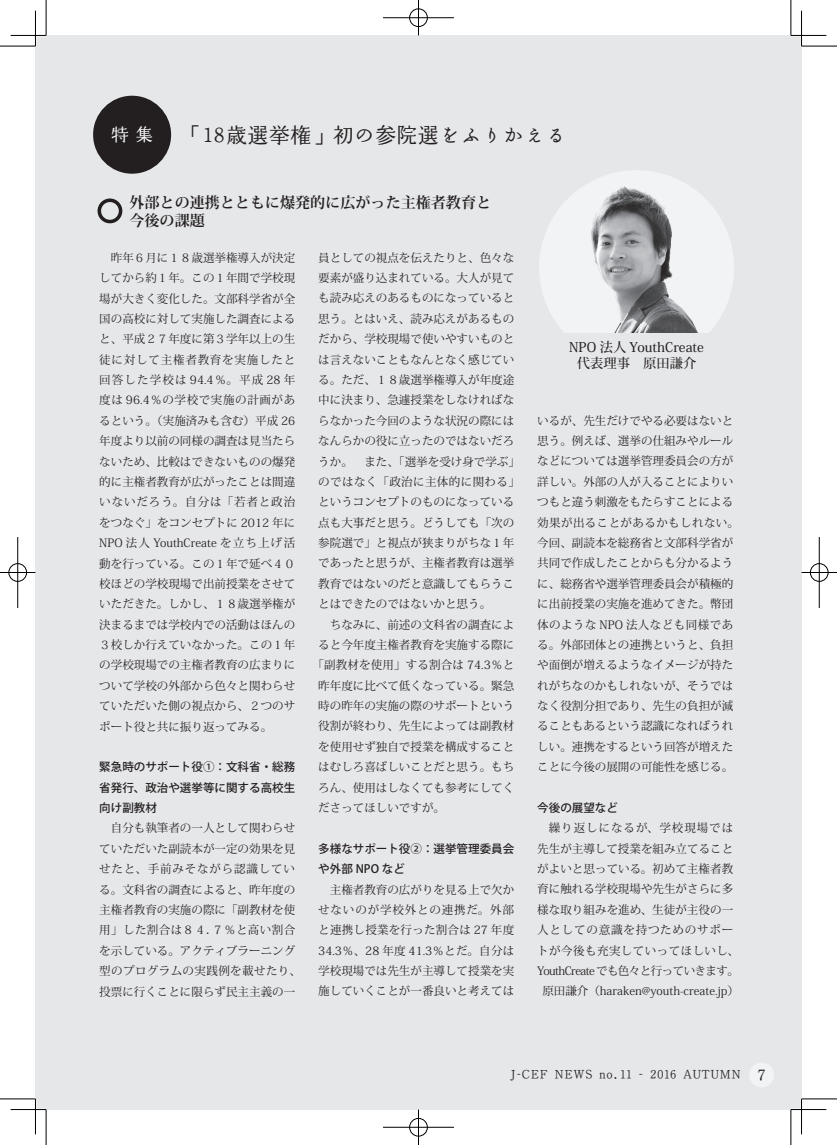
<style>
.page{position:relative;width:837px;height:1145px;background:#fff}
.page>*{position:absolute;margin:0;border:0;box-sizing:border-box;transform-origin:0 0}
.t1{font:21.25px "Maruminold";color:#231f20}
.t2{font:17.75px "Maruminold";color:#fff}
.t3{font:700 15px/17.8px "Koz Min Pro";color:#231f20}
.t4{font:500 13.25px/16px "Koz Min Pro";color:#231f20;text-align:center}
.t5{font:12.38px "Maruminold";color:#231f20}
.t6{font:11.5px/20.4px "Koz Min Pr 6 N";color:#231f20;text-align:justify}
.t7{font:500 11.5px/20.4px "Koz Go Pr 6 N";color:#231f20;text-align:justify}
.t8{font:11.5px "Koz Min Pro";color:#231f20}
.s1{font-family:"Koz Min Pr 6 N"}
.s2{font-size:16px}
</style>
<div class="page">
<div style="left:35px;top:35px;width:11px;height:1074px;background:#e6e7e9"></div>
<div style="left:46px;top:35px;width:755px;height:1074px;background:#e6e7e9"></div>
<div style="left:749px;top:1062px;width:24px;height:25px;background:#f2f3f4;border-radius:50%"></div>
<div style="left:539px;top:170px;width:194px;height:195px;background:#f2f3f4;border-radius:50%"></div>
<img style="left:566px;top:182px;width:162px;height:151px">
<div style="left:539px;top:333px;width:194px;height:44px;background:#e6e7e9"></div>
<div style="left:97px;top:198px;width:25px;height:25px;border:4px solid #231f20;border-radius:50%"></div>
<div style="left:93px;top:96px;width:78px;height:78px;background:#231f20;border-radius:50%"></div>
<hr style="left:11px;top:1108px;width:35px;height:2px;background:#fff">
<hr style="left:790px;top:1108px;width:36px;height:2px;background:#fff">
<hr style="left:800px;top:11px;width:2px;height:35px;background:#fff">
<hr style="left:800px;top:1098px;width:2px;height:36px;background:#fff">
<hr style="left:0;top:46px;width:35px;height:1px;background:#000">
<hr style="left:801px;top:46px;width:35px;height:1px;background:#000">
<hr style="left:0;top:1098px;width:35px;height:1px;background:#000">
<hr style="left:801px;top:1098px;width:35px;height:1px;background:#000">
<hr style="left:46px;top:0;width:1px;height:35px;background:#000">
<hr style="left:46px;top:1109px;width:1px;height:35px;background:#000">
<hr style="left:790px;top:0;width:1px;height:35px;background:#000">
<hr style="left:790px;top:1109px;width:1px;height:35px;background:#000">
<hr style="left:11px;top:35px;width:35px;height:1px;background:#000">
<hr style="left:790px;top:35px;width:36px;height:1px;background:#000">
<hr style="left:11px;top:1109px;width:35px;height:1px;background:#000">
<hr style="left:790px;top:1109px;width:36px;height:1px;background:#000">
<hr style="left:35px;top:11px;width:1px;height:35px;background:#000">
<hr style="left:35px;top:1098px;width:1px;height:36px;background:#000">
<hr style="left:801px;top:11px;width:1px;height:35px;background:#000">
<hr style="left:801px;top:1098px;width:1px;height:36px;background:#000">
<div style="left:408px;top:8px;width:20px;height:19px;border:2px solid #fff;border-radius:50%"></div>
<hr style="left:383px;top:17px;width:71px;height:2px;background:#fff">
<hr style="left:417px;top:0;width:2px;height:35px;background:#fff">
<div style="left:409px;top:9px;width:18px;height:18px;border:1px solid #000;border-radius:50%"></div>
<hr style="left:383px;top:18px;width:71px;height:1px;background:#000">
<hr style="left:418px;top:0;width:1px;height:35px;background:#000">
<div style="left:408px;top:1117px;width:20px;height:20px;border:2px solid #fff;border-radius:50%"></div>
<hr style="left:383px;top:1126px;width:71px;height:2px;background:#fff">
<hr style="left:417px;top:1109px;width:2px;height:35px;background:#fff">
<div style="left:409px;top:1118px;width:18px;height:18px;border:1px solid #000;border-radius:50%"></div>
<hr style="left:383px;top:1127px;width:71px;height:1px;background:#000">
<hr style="left:418px;top:1109px;width:1px;height:35px;background:#000">
<div style="left:8px;top:562px;width:19px;height:20px;border:2px solid #fff;border-radius:50%"></div>
<hr style="left:0;top:571px;width:35px;height:2px;background:#fff">
<hr style="left:17px;top:537px;width:2px;height:71px;background:#fff">
<div style="left:9px;top:563px;width:18px;height:18px;border:1px solid #000;border-radius:50%"></div>
<hr style="left:0;top:572px;width:35px;height:1px;background:#000">
<hr style="left:18px;top:537px;width:1px;height:71px;background:#000">
<div style="left:809px;top:562px;width:19px;height:20px;border:2px solid #fff;border-radius:50%"></div>
<hr style="left:801px;top:571px;width:35px;height:2px;background:#fff">
<div style="left:809px;top:563px;width:19px;height:18px;border:1px solid #000;border-radius:50%"></div>
<hr style="left:801px;top:572px;width:35px;height:1px;background:#000">
<hr style="left:818px;top:537px;width:1px;height:71px;background:#000">
<h2 class="t2" style="left:111px;top:126px;width:44px">特 集</h2>
<h1 class="t1" style="left:182px;top:124px;width:386px">「18歳選挙権」初の参院選をふりかえる</h1>
<h3 class="t3" style="left:129px;top:193px;width:363px">外部との連携とともに爆発的に広がった主権者教育と今後の課題</h3>
<p class="t6" style="left:99px;top:248px;width:197px;text-indent:12px">昨年６月に１８歳選挙権導入が決定してから約１年。この１年間で学校現場が大きく変化した。文部科学省が全国の高校に対して実施した調査によると、平成２７年度に第３学年以上の生徒に対して主権者教育を実施したと回答した学校は 94.4％。平成 28 年度は 96.4％の学校で実施の計画があるという。（実施済みも含む）平成 26年度より以前の同様の調査は見当たらないため、比較はできないものの爆発的に主権者教育が広がったことは間違いないだろう。自分は「若者と政治をつなぐ」をコンセプトに 2012 年にNPO 法人 YouthCreate を立ち上げ活動を行っている。この１年で延べ４０校ほどの学校現場で出前授業をさせていただきた。しかし、１８歳選挙権が決まるまでは学校内での活動はほんの３校しか行えていなかった。この１年の学校現場での主権者教育の広まりについて学校の外部から色々と関わらせていただいた側の視点から、２つのサポート役と共に振り返ってみる。</p>
<p class="t7" style="left:99px;top:757px;width:197px">緊急時のサポート役①：文科省・総務省発行、政治や選挙等に関する高校生向け副教材</p>
<p class="t6" style="left:99px;top:818px;width:203px;text-align:center">自分も執筆者の一人として関わらせ<br>ていただいた副読本が一定の効果を見せたと、手前みそながら認識している。文科省の調査によると、昨年度の主権者教育の実施の際に「副教材を使用」した割合は８４．７％と高い割合を示している。アクティブラーニング型のプログラムの実践例を載せたり、投票に行くことに限らず民主主義の一</p>
<p class="t6" style="left:318px;top:247px;width:203px;text-align:left">員としての視点を伝えたりと、色々な要素が盛り込まれている。大人が見ても読み応えのあるものになっていると思う。とはいえ、読み応えがあるものだから、学校現場で使いやすいものとは言えないこともなんとなく感じている。ただ、１８歳選挙権導入が年度途中に決まり、急遽授業をしなければならなかった今回のような状況の際にはなんらかの役に立ったのではないだろうか。　また、「選挙を受け身で学ぶ」のではなく「政治に主体的に関わる」というコンセプトのものになっている点も大事だと思う。どうしても「次の参院選で」と視点が狭まりがちな１年であったと思うが、主権者教育は選挙教育ではないのだと意識してもらうことはできたのではないかと思う。</p>
<p class="t6" style="left:330px;top:614px;width:186px">ちなみに、前述の文科省の調査によ</p>
<p class="t6" style="left:318px;top:635px;width:197px">ると今年度主権者教育を実施する際に</p>
<p class="t6" style="left:312px;top:655px;width:203px">「副教材を使用」する割合は 74.3％と</p>
<p class="t6" style="left:318px;top:675px;width:197px">昨年度に比べて低くなっている。緊急</p>
<p class="t6" style="left:318px;top:696px;width:197px">時の昨年の実施の際のサポートという</p>
<p class="t6" style="left:318px;top:716px;width:197px">役割が終わり、先生によっては副教材</p>
<p class="t6" style="left:318px;top:736px;width:197px">を使用せず独自で授業を構成すること</p>
<p class="t6" style="left:318px;top:757px;width:197px">はむしろ喜ばしいことだと思う。もち</p>
<p class="t6" style="left:318px;top:777px;width:197px">ろん、使用はしなくても参考にしてく</p>
<p class="t6" style="left:318px;top:797px;width:128px">ださってほしいですが。</p>
<p class="t7" style="left:318px;top:838px;width:197px">多様なサポート役②：選挙管理委員会や外部 NPO など</p>
<p class="t6" style="left:318px;top:879px;width:197px;text-indent:12px">主権者教育の広がりを見る上で欠かせないのが学校外との連携だ。外部と連携し授業を行った割合は 27 年度34.3％、28 年度 41.3％とだ。自分は学校現場では先生が主導して授業を実施していくことが一番良いと考えては</p>
<p class="t4" style="left:569px;top:339px;width:136px">NPO 法人 YouthCreate代表理事　原田謙介</p>
<p class="t6" style="left:537px;top:410px;width:203px;text-align:left">いるが、先生だけでやる必要はないと思う。例えば、選挙の仕組みやルールなどについては選挙管理委員会の方が詳しい。外部の人が入ることによりいつもと違う刺激をもたらすことによる効果が出ることがあるかもしれない。今回、副読本を総務省と文部科学省が共同で作成したことからも分かるように、総務省や選挙管理委員会が積極的に出前授業の実施を進めてきた。幣団体のような NPO 法人なども同様である。外部団体との連携というと、負担や面倒が増えるようなイメージが持たれがちなのかもしれないが、そうではなく役割分担であり、先生の負担が減ることもあるという認識になればうれしい。連携をするという回答が増えたことに今後の展開の可能性を感じる。</p>
<p class="t7" style="left:537px;top:797px;width:82px">今後の展望など</p>
<p class="t6" style="left:537px;top:818px;width:203px;text-align:center">繰り返しになるが、学校現場では<br>先生が主導して授業を組み立てることがよいと思っている。初めて主権者教育に触れる学校現場や先生がさらに多様な取り組みを進め、生徒が主役の一人としての意識を持つためのサポートが今後も充実していってほしいし、<br>YouthCreateでも色々と行っていきます。</p>
<p class="t8" style="left:542px;top:983px;width:198px"><span class="s1">原田謙介（</span>haraken@youth-create.jp<span class="s1">）</span></p>
<p class="t5" style="left:510px;top:1067px;width:257px">J-CEF NEWS no.11 - 2016 AUTUMN <span class="s2">7</span></p>
</div>
